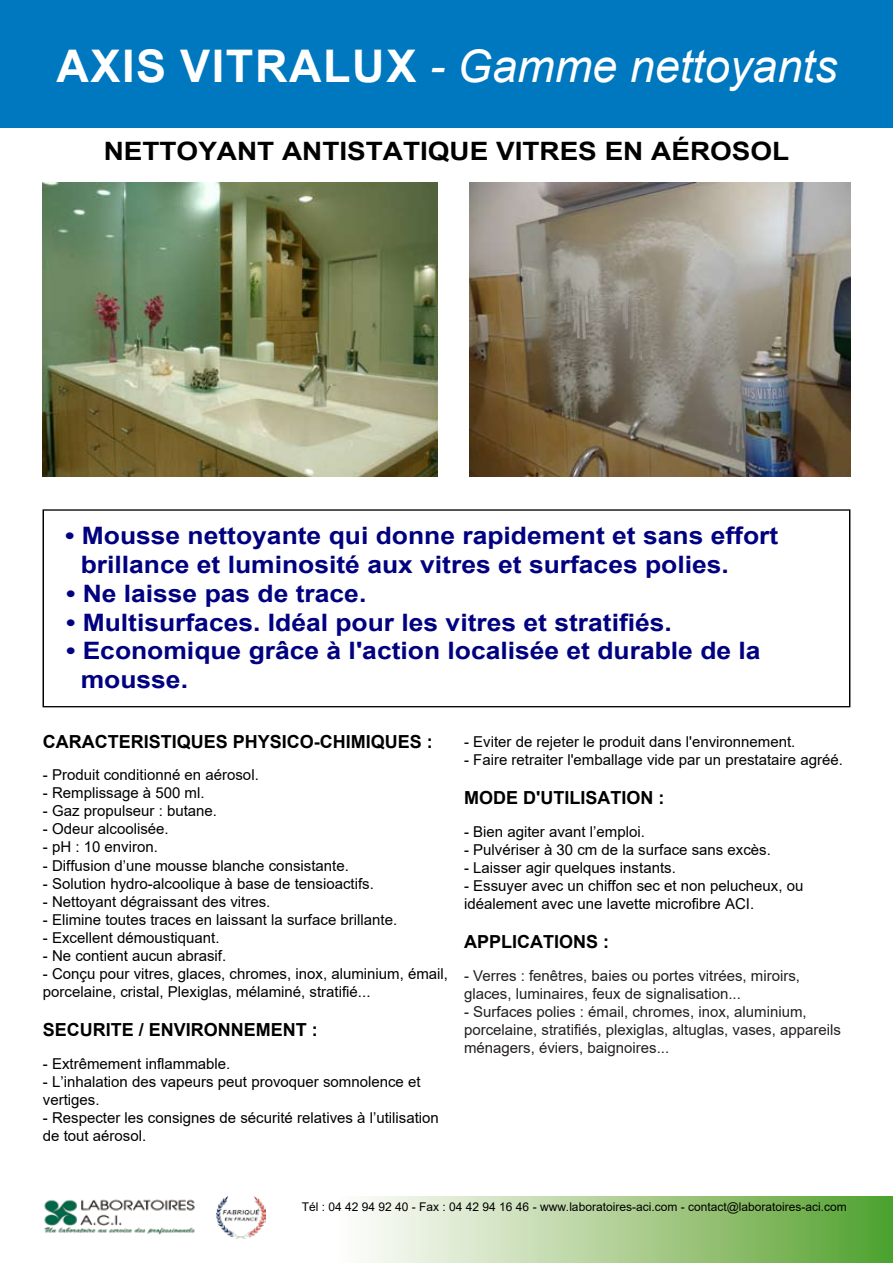
<style>
.page{position:relative;width:893px;height:1263px;background:#fff}
.page>*{position:absolute;margin:0;border:0;box-sizing:border-box;transform-origin:0 0}
.t1{font:italic 45px "Arial";color:#fff}
.t2{font:700 45px "Arial";letter-spacing:.035em;color:#fff}
.t3{font:700 25.35px "Arial";color:#000;scale:1.1 1}
.t4{font:700 24px/28.8px "Arial";color:#000080;scale:1.1 1}
.t5{font:700 18px "Arial";color:#000}
.t6{font:15px/18px "Arial";color:#000}
.t7{font:15px/18px "Arial";color:#231f20}
.t8{font:12px "Arial";color:#000}
.s1{font-weight:700;font-style:normal}
</style>
<div class="page">
<div style="left:0;top:0;width:893px;height:128px;background:#0078bf"></div>
<div style="left:43px;top:509px;width:807px;height:198px;border:1px solid #000"></div>
<svg style="left:216px;top:1196px;width:677px;height:67px"></svg>
<img style="left:44px;top:1199px;width:151px;height:36px">
<img style="left:43px;top:183px;width:395px;height:293px">
<img style="left:470px;top:183px;width:380px;height:293px">
<img style="left:217px;top:1196px;width:48px;height:42px">
<h1 class="t2" style="left:56px;top:35px;width:265px">axis vitralu</h1>
<h1 class="t1" style="left:386px;top:37px;width:452px"><span class="s1">x</span> - Gamme nettoyants</h1>
<h2 class="t3" style="left:104px;top:133px;width:18px">nettoyant</h2>
<h2 class="t3" style="left:282px;top:133px;width:408px">ANTISTATIQUE vitres EN aérosol</h2>
<h3 class="t4" style="left:81px;top:522px;width:636px;text-indent:-16px">• Mousse nettoyante qui donne rapidement et sans effort brillance et luminosité aux vitres et surfaces polies.</h3>
<h3 class="t4" style="left:66px;top:579px;width:274px">• Ne laisse pas de trace.</h3>
<h3 class="t4" style="left:66px;top:608px;width:552px">• Multisurfaces. Idéal pour les vitres et stratifiés.</h3>
<h3 class="t4" style="left:81px;top:637px;width:619px;text-indent:-15px">• Economique grâce à l'action localisée et durable de la mousse.</h3>
<p class="t5" style="left:43px;top:729px;width:392px">CARACTERISTIQUES PHYSICO-CHIMIQUES :</p>
<p class="t6" style="left:43px;top:766px;width:217px">- Produit conditionné en aérosol.</p>
<p class="t6" style="left:43px;top:784px;width:163px">- Remplissage à 500 ml.</p>
<p class="t6" style="left:43px;top:802px;width:176px">- Gaz propulseur : butane.</p>
<p class="t6" style="left:43px;top:820px;width:127px">- Odeur alcoolisée.</p>
<p class="t6" style="left:43px;top:838px;width:117px">- pH : 10 environ.</p>
<p class="t6" style="left:43px;top:856px;width:307px">- Diffusion d’une mousse blanche consistante.</p>
<p class="t6" style="left:43px;top:874px;width:332px">- Solution hydro-alcoolique à base de tensioactifs.</p>
<p class="t6" style="left:43px;top:892px;width:229px">- Nettoyant dégraissant des vitres.</p>
<p class="t6" style="left:43px;top:910px;width:356px">- Elimine toutes traces en laissant la surface brillante.</p>
<p class="t6" style="left:43px;top:928px;width:178px">- Excellent démoustiquant.</p>
<p class="t6" style="left:43px;top:946px;width:185px">- Ne contient aucun abrasif.</p>
<p class="t6" style="left:43px;top:964px;width:407px">- Conçu pour vitres, glaces, chromes, inox, aluminium, émail, porcelaine, cristal, Plexiglas, mélaminé, stratifié...</p>
<p class="t5" style="left:43px;top:1017px;width:277px">SECURITE / ENVIRONNEMENT :</p>
<p class="t6" style="left:43px;top:1054px;width:189px">- Extrêmement inflammable.</p>
<p class="t6" style="left:43px;top:1072px;width:379px">- L’inhalation des vapeurs peut provoquer somnolence et vertiges.</p>
<p class="t6" style="left:43px;top:1108px;width:397px">- Respecter les consignes de sécurité relatives à l’utilisation de tout aérosol.</p>
<p class="t6" style="left:464px;top:732px;width:333px">- Eviter de rejeter le produit dans l'environnement.</p>
<p class="t6" style="left:464px;top:750px;width:380px">- Faire retraiter l'emballage vide par un prestataire agréé.</p>
<p class="t5" style="left:464px;top:785px;width:202px">MODE D'UTILISATION :</p>
<p class="t6" style="left:464px;top:822px;width:182px">- Bien agiter avant l’emploi.</p>
<p class="t6" style="left:464px;top:840px;width:308px">- Pulvériser à 30 cm de la surface sans excès.</p>
<p class="t6" style="left:464px;top:858px;width:213px">- Laisser agir quelques instants.</p>
<p class="t6" style="left:464px;top:876px;width:341px">- Essuyer avec un chiffon sec et non pelucheux, ou idéalement avec une lavette microfibre ACI.</p>
<p class="t5" style="left:464px;top:929px;width:79px">applications</p>
<p class="t5" style="left:603px;top:929px;width:7px">:</p>
<p class="t7" style="left:464px;top:966px;width:337px">- Verres : fenêtres, baies ou portes vitrées, miroirs, glaces, luminaires, feux de signalisation...</p>
<p class="t7" style="left:464px;top:1002px;width:378px">- Surfaces polies : émail, chromes, inox, aluminium, porcelaine, stratifiés, plexiglas, altuglas, vases, appareils ménagers, éviers, baignoires...</p>
<p class="t8" style="left:302px;top:1198px;width:547px">Tél : 04 42 94 92 40 - Fax : 04 42 94 16 46 - www.laboratoires-aci.com - contact@laboratoires-aci.com</p>
</div>
